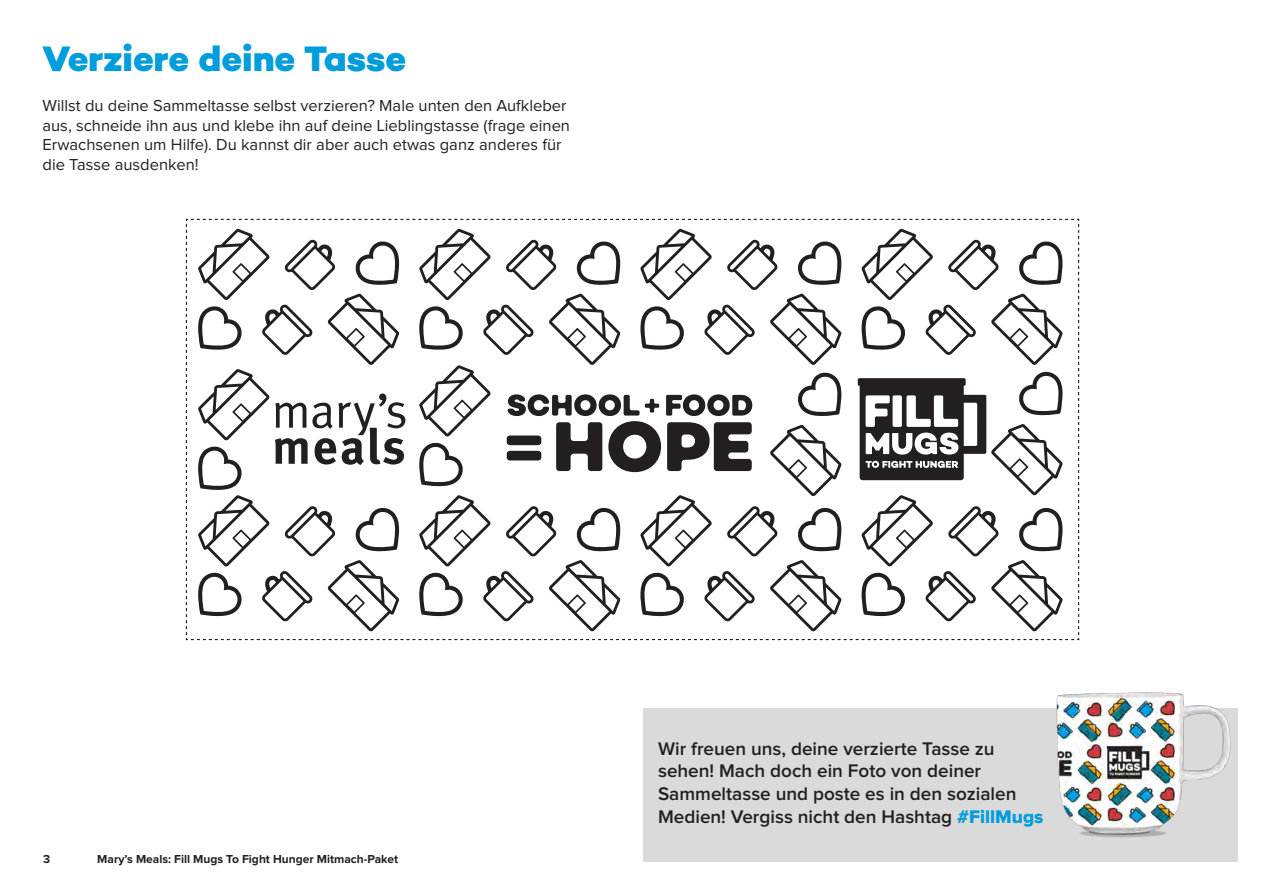
<style>
.page{position:relative;width:1263px;height:893px;background:#fff}
.page>*{position:absolute;margin:0;border:0;box-sizing:border-box;transform-origin:0 0}
.t1{font:800 36px "Campton";letter-spacing:-.005em;color:#009ddc}
.t2{font:600 18.9px/22.6px "Proxima Nova";color:#231f20}
.t3{font:16.5px/19.8px "Proxima Nova";color:#231f20}
.t4{font:700 12px "Proxima Nova";color:#231f20}
.s1{font-family:"Proxima Nova Extrabld";font-weight:400;color:#009ddc}
</style>
<div class="page">
<div style="left:643px;top:708px;width:594px;height:153px;background:#dadada"></div>
<svg style="left:186px;top:219px;width:893px;height:421px"></svg>
<img style="left:1056px;top:692px;width:182px;height:167px">
<p class="t1" style="left:43px;top:36px;width:365px">Verziere deine Tasse</p>
<p class="t3" style="left:43px;top:96px;width:529px">Willst du deine Sammeltasse selbst verzieren? Male unten den Aufkleber aus, schneide ihn aus und klebe ihn auf deine Lieblingstasse (frage einen Erwachsenen um Hilfe). Du kannst dir aber auch etwas ganz anderes für die Tasse ausdenken!</p>
<p class="t4" style="left:43px;top:854px;width:9px">3</p>
<p class="t4" style="left:97px;top:854px;width:303px">Mary’s Meals: Fill Mugs To Fight Hunger Mitmach-Paket</p>
<p class="t2" style="left:658px;top:738px;width:387px">Wir freuen uns, deine verzierte Tasse zu sehen! Mach doch ein Foto von deiner Sammeltasse und poste es in den sozialen Medien! Vergiss nicht den Hashtag <span class="s1">#FillMugs</span></p>
</div>
